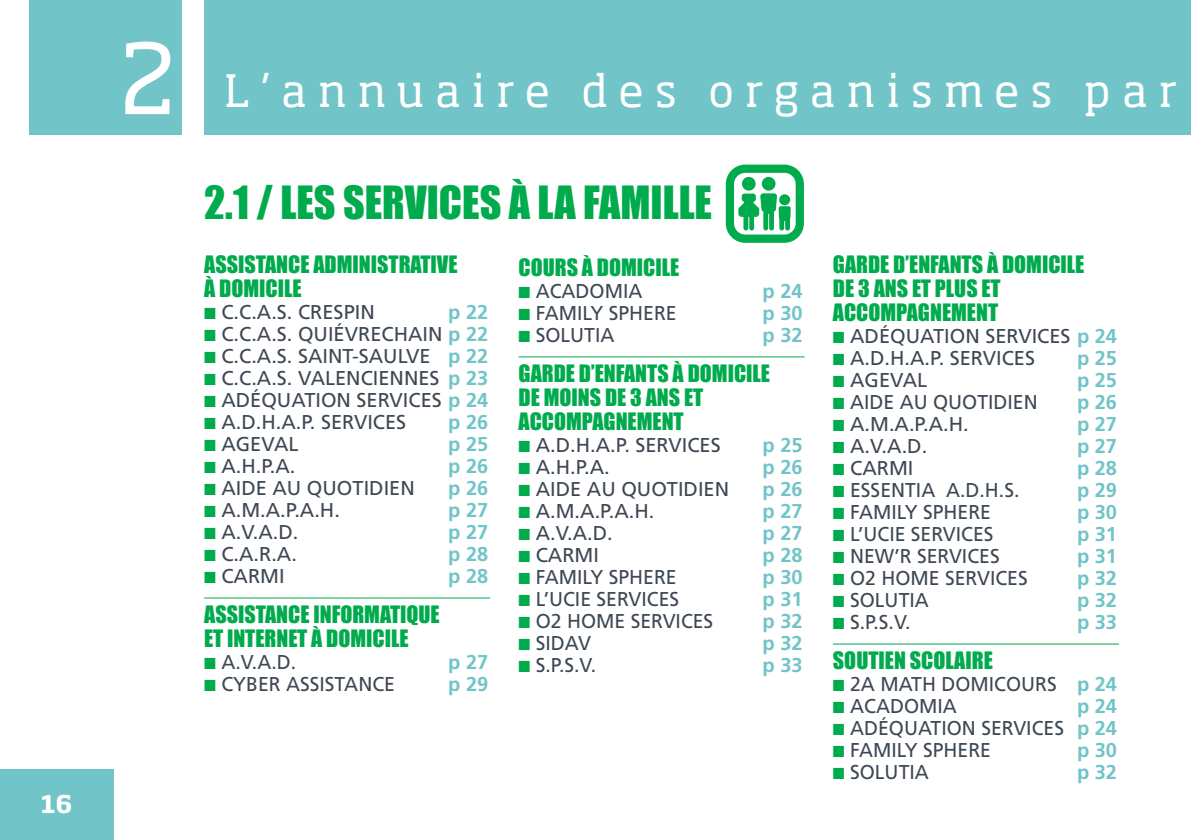
<style>
.page{position:relative;width:1191px;height:840px;background:#fff}
.page>*{position:absolute;margin:0;border:0;box-sizing:border-box;transform-origin:0 0}
.t1{font:96px "Soho Std";color:#fff}
.t2{font:44px "Soho Std";letter-spacing:.265em;color:#fff}
.t3{font:42px "Impact";color:#00ab4d}
.t4{font:700 24px "Soho Std";color:#fff}
.t5{font:22px/24px "Impact";color:#00ab4d}
.t6{font:20px "Frutiger";color:#3e4854}
.t7{font:700 20px "Frutiger";color:#71c4c8}
.s1{color:#00ab4d}
.s2{font-weight:700;color:#71c4c8}
</style>
<div class="page">
<div style="left:29px;top:0;width:152px;height:134px;background:#71c4c8"></div>
<div style="left:204px;top:0;width:987px;height:134px;background:#71c4c8"></div>
<div style="left:0;top:768px;width:114px;height:71px;background:#71c4c8"></div>
<svg style="left:725px;top:164px;width:79px;height:79px"></svg>
<hr style="left:204px;top:597px;width:286px;height:1px;background:#00ab4d">
<hr style="left:518px;top:356px;width:286px;height:1px;background:#00ab4d">
<hr style="left:833px;top:643px;width:286px;height:1px;background:#00ab4d">
<p class="t4" style="left:41px;top:788px;width:33px">16</p>
<p class="t1" style="left:119px;top:18px;width:58px">2</p>
<p class="t2" style="left:225px;top:63px;width:954px">L’annuaire des organismes par</p>
<p class="t3" style="left:204px;top:169px;width:509px">2.1 / LES SERVICES À LA FAMILLE</p>
<p class="t5" style="left:204px;top:251px;width:255px">ASSISTANCE ADMINISTRATIVE<br>À DOMICILE</p>
<p class="t6" style="left:204px;top:300px;width:172px"><span class="s1">■</span> C.C.A.S. CRESPIN</p>
<p class="t7" style="left:448px;top:300px;width:42px">p 22</p>
<p class="t6" style="left:204px;top:322px;width:286px"><span class="s1">■</span> C.C.A.S. QUIÉVRECHAIN <span class="s2">p 22</span></p>
<p class="t6" style="left:204px;top:344px;width:286px"><span class="s1">■</span> C.C.A.S. SAINT-SAULVE <span class="s2">p 22</span></p>
<p class="t6" style="left:204px;top:366px;width:286px"><span class="s1">■</span> C.C.A.S. VALENCIENNES <span class="s2">p 23</span></p>
<p class="t6" style="left:204px;top:388px;width:286px"><span class="s1">■</span> ADÉQUATION SERVICES <span class="s2">p 24</span></p>
<p class="t6" style="left:204px;top:410px;width:204px"><span class="s1">■</span> A.D.H.A.P. SERVICES</p>
<p class="t7" style="left:448px;top:410px;width:42px">p 26</p>
<p class="t6" style="left:204px;top:432px;width:96px"><span class="s1">■</span> AGEVAL</p>
<p class="t7" style="left:448px;top:432px;width:42px">p 25</p>
<p class="t6" style="left:204px;top:454px;width:93px"><span class="s1">■</span> A.H.P.A.</p>
<p class="t7" style="left:448px;top:454px;width:42px">p 26</p>
<p class="t6" style="left:204px;top:476px;width:212px"><span class="s1">■</span> AIDE AU QUOTIDIEN</p>
<p class="t7" style="left:448px;top:476px;width:42px">p 26</p>
<p class="t6" style="left:204px;top:498px;width:137px"><span class="s1">■</span> A.M.A.P.A.H.</p>
<p class="t7" style="left:448px;top:498px;width:42px">p 27</p>
<p class="t6" style="left:204px;top:520px;width:96px"><span class="s1">■</span> A.V.A.D.</p>
<p class="t7" style="left:448px;top:520px;width:42px">p 27</p>
<p class="t6" style="left:204px;top:542px;width:94px"><span class="s1">■</span> C.A.R.A.</p>
<p class="t7" style="left:448px;top:542px;width:42px">p 28</p>
<p class="t6" style="left:204px;top:564px;width:82px"><span class="s1">■</span> CARMI</p>
<p class="t7" style="left:448px;top:564px;width:42px">p 28</p>
<p class="t5" style="left:204px;top:601px;width:237px">ASSISTANCE INFORMATIQUE<br>ET INTERNET À DOMICILE</p>
<p class="t6" style="left:204px;top:650px;width:93px"><span class="s1">■</span> A.V.A.D.</p>
<p class="t7" style="left:448px;top:650px;width:42px">p 27</p>
<p class="t6" style="left:204px;top:672px;width:192px"><span class="s1">■</span> CYBER ASSISTANCE</p>
<p class="t7" style="left:448px;top:672px;width:42px">p 29</p>
<p class="t5" style="left:518px;top:254px;width:162px">COURS À DOMICILE</p>
<p class="t6" style="left:518px;top:279px;width:125px"><span class="s1">■</span> ACADOMIA</p>
<p class="t7" style="left:762px;top:279px;width:42px">p 24</p>
<p class="t6" style="left:518px;top:301px;width:160px"><span class="s1">■</span> FAMILY SPHERE</p>
<p class="t7" style="left:762px;top:301px;width:42px">p 30</p>
<p class="t6" style="left:518px;top:323px;width:97px"><span class="s1">■</span> SOLUTIA</p>
<p class="t7" style="left:762px;top:323px;width:42px">p 32</p>
<p class="t5" style="left:518px;top:360px;width:253px">GARDE D’ENFANTS À DOMICILE<br>DE MOINS DE 3 ANS ET<br>ACCOMPAGNEMENT</p>
<p class="t6" style="left:518px;top:433px;width:204px"><span class="s1">■</span> A.D.H.A.P. SERVICES</p>
<p class="t7" style="left:762px;top:433px;width:42px">p 25</p>
<p class="t6" style="left:518px;top:455px;width:93px"><span class="s1">■</span> A.H.P.A.</p>
<p class="t7" style="left:762px;top:455px;width:42px">p 26</p>
<p class="t6" style="left:518px;top:477px;width:212px"><span class="s1">■</span> AIDE AU QUOTIDIEN</p>
<p class="t7" style="left:762px;top:477px;width:42px">p 26</p>
<p class="t6" style="left:518px;top:499px;width:137px"><span class="s1">■</span> A.M.A.P.A.H.</p>
<p class="t7" style="left:762px;top:499px;width:42px">p 27</p>
<p class="t6" style="left:518px;top:521px;width:96px"><span class="s1">■</span> A.V.A.D.</p>
<p class="t7" style="left:762px;top:521px;width:42px">p 27</p>
<p class="t6" style="left:518px;top:543px;width:82px"><span class="s1">■</span> CARMI</p>
<p class="t7" style="left:762px;top:543px;width:42px">p 28</p>
<p class="t6" style="left:518px;top:565px;width:160px"><span class="s1">■</span> FAMILY SPHERE</p>
<p class="t7" style="left:762px;top:565px;width:42px">p 30</p>
<p class="t6" style="left:518px;top:587px;width:162px"><span class="s1">■</span> L’UCIE SERVICES</p>
<p class="t7" style="left:762px;top:587px;width:42px">p 31</p>
<p class="t6" style="left:518px;top:609px;width:196px"><span class="s1">■</span> O2 HOME SERVICES</p>
<p class="t7" style="left:762px;top:609px;width:42px">p 32</p>
<p class="t6" style="left:518px;top:631px;width:74px"><span class="s1">■</span> SIDAV</p>
<p class="t7" style="left:762px;top:631px;width:42px">p 32</p>
<p class="t6" style="left:518px;top:653px;width:79px"><span class="s1">■</span> S.P.S.V.</p>
<p class="t7" style="left:762px;top:653px;width:42px">p 33</p>
<p class="t5" style="left:833px;top:251px;width:253px">GARDE D’ENFANTS À DOMICILE<br>DE 3 ANS ET PLUS ET<br>ACCOMPAGNEMENT</p>
<p class="t6" style="left:833px;top:324px;width:286px"><span class="s1">■</span> ADÉQUATION SERVICES <span class="s2">p 24</span></p>
<p class="t6" style="left:833px;top:346px;width:204px"><span class="s1">■</span> A.D.H.A.P. SERVICES</p>
<p class="t7" style="left:1077px;top:346px;width:42px">p 25</p>
<p class="t6" style="left:833px;top:368px;width:96px"><span class="s1">■</span> AGEVAL</p>
<p class="t7" style="left:1077px;top:368px;width:42px">p 25</p>
<p class="t6" style="left:833px;top:390px;width:206px"><span class="s1">■</span> AIDE AU QUOTIDIEN</p>
<p class="t7" style="left:1077px;top:390px;width:42px">p 26</p>
<p class="t6" style="left:833px;top:412px;width:137px"><span class="s1">■</span> A.M.A.P.A.H.</p>
<p class="t7" style="left:1077px;top:412px;width:42px">p 27</p>
<p class="t6" style="left:833px;top:434px;width:96px"><span class="s1">■</span> A.V.A.D.</p>
<p class="t7" style="left:1077px;top:434px;width:42px">p 27</p>
<p class="t6" style="left:833px;top:456px;width:82px"><span class="s1">■</span> CARMI</p>
<p class="t7" style="left:1077px;top:456px;width:42px">p 28</p>
<p class="t6" style="left:833px;top:478px;width:188px"><span class="s1">■</span> ESSENTIA A.D.H.S.</p>
<p class="t7" style="left:1077px;top:478px;width:42px">p 29</p>
<p class="t6" style="left:833px;top:500px;width:160px"><span class="s1">■</span> FAMILY SPHERE</p>
<p class="t7" style="left:1077px;top:500px;width:42px">p 30</p>
<p class="t6" style="left:833px;top:522px;width:162px"><span class="s1">■</span> L’UCIE SERVICES</p>
<p class="t7" style="left:1077px;top:522px;width:42px">p 31</p>
<p class="t6" style="left:833px;top:544px;width:168px"><span class="s1">■</span> NEW’R SERVICES</p>
<p class="t7" style="left:1077px;top:544px;width:42px">p 31</p>
<p class="t6" style="left:833px;top:566px;width:196px"><span class="s1">■</span> O2 HOME SERVICES</p>
<p class="t7" style="left:1077px;top:566px;width:42px">p 32</p>
<p class="t6" style="left:833px;top:588px;width:97px"><span class="s1">■</span> SOLUTIA</p>
<p class="t7" style="left:1077px;top:588px;width:42px">p 32</p>
<p class="t6" style="left:833px;top:610px;width:79px"><span class="s1">■</span> S.P.S.V.</p>
<p class="t7" style="left:1077px;top:610px;width:42px">p 33</p>
<p class="t5" style="left:833px;top:647px;width:161px">SOUTIEN SCOLAIRE</p>
<p class="t6" style="left:833px;top:672px;width:286px"><span class="s1">■</span> 2A MATH DOMICOURS <span class="s2">p 24</span></p>
<p class="t6" style="left:833px;top:694px;width:125px"><span class="s1">■</span> ACADOMIA</p>
<p class="t7" style="left:1077px;top:694px;width:42px">p 24</p>
<p class="t6" style="left:833px;top:716px;width:286px"><span class="s1">■</span> ADÉQUATION SERVICES <span class="s2">p 24</span></p>
<p class="t6" style="left:833px;top:738px;width:160px"><span class="s1">■</span> FAMILY SPHERE</p>
<p class="t7" style="left:1077px;top:738px;width:42px">p 30</p>
<p class="t6" style="left:833px;top:760px;width:97px"><span class="s1">■</span> SOLUTIA</p>
<p class="t7" style="left:1077px;top:760px;width:42px">p 32</p>
</div>
